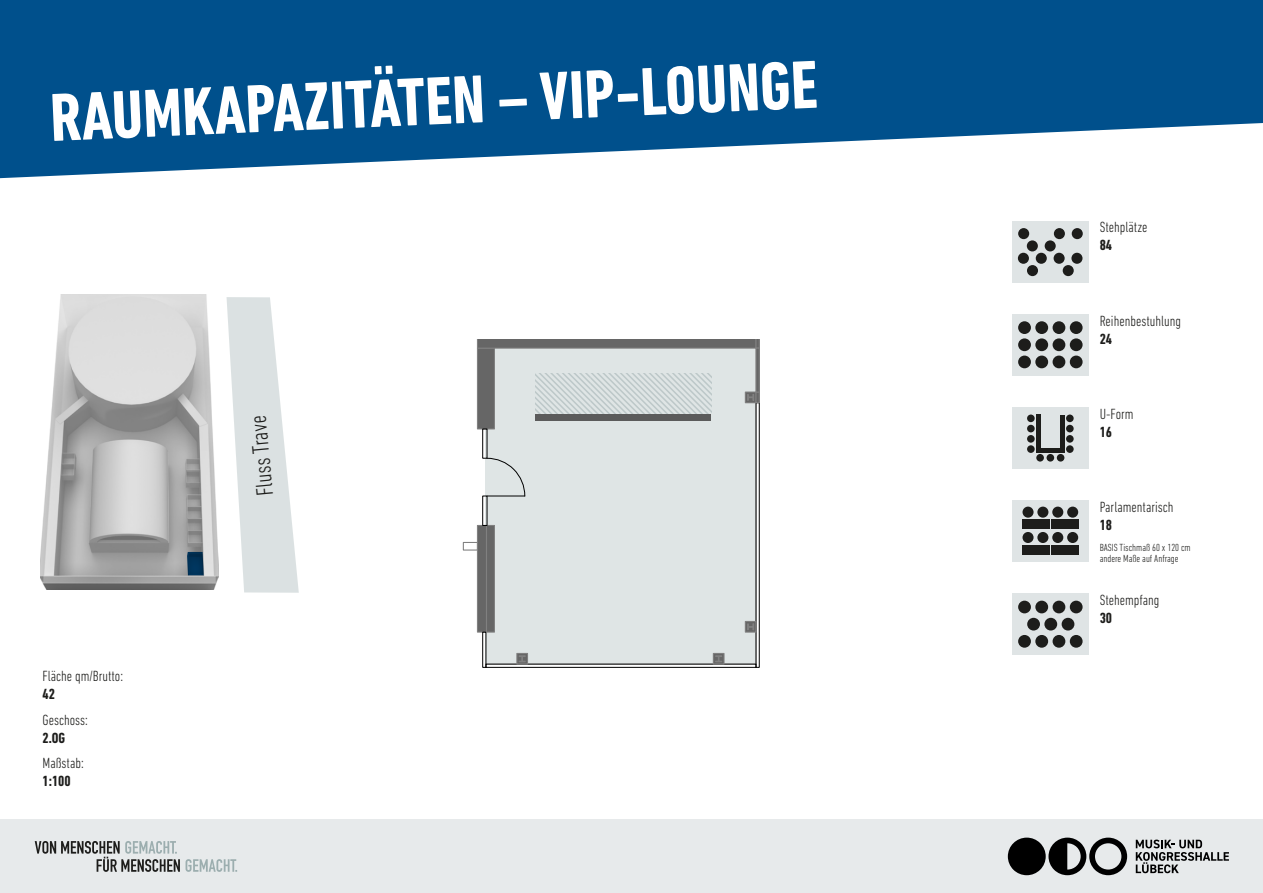
<style>
.page{position:relative;width:1263px;height:893px;background:#fff}
.page>*{position:absolute;margin:0;border:0;box-sizing:border-box;transform-origin:0 0}
.t1{font:700 condensed 69px "DIN Next LT Pro";color:#fff}
.t2{font:300 condensed 24px "DIN Next LT Pro";color:#1d1d1b}
.t3{font:300 condensed 15px "DIN Next LT Pro";color:#1d1d1b}
.t4{font:700 condensed 15px "DIN Next LT Pro";color:#1d1d1b}
.t5{font:300 condensed 10.5px/10.5px "DIN Next LT Pro";color:#1d1d1b}
</style>
<div class="page">
<svg style="left:226px;top:297px;width:73px;height:296px"></svg>
<svg style="left:0;top:0;width:1263px;height:179px;fill:#00508c"></svg>
<div style="left:0;top:820px;width:1263px;height:73px;background:#e7eaeb"></div>
<svg style="left:1008px;top:838px;width:119px;height:37px"></svg>
<svg style="left:1136px;top:840px;width:93px;height:33px"></svg>
<svg style="left:186px;top:859px;width:51px;height:13px"></svg>
<svg style="left:35px;top:841px;width:145px;height:31px"></svg>
<div style="left:486px;top:348px;width:270px;height:316px;background:#dfe5e5"></div>
<div style="left:477px;top:348px;width:17px;height:81px;background:#666"></div>
<div style="left:477px;top:348px;width:18px;height:81px;border:1px solid #808080"></div>
<div style="left:477px;top:525px;width:9px;height:107px;background:#666"></div>
<div style="left:477px;top:525px;width:10px;height:108px;border:1px solid #808080"></div>
<div style="left:756px;top:402px;width:4px;height:266px;border:1px solid #000"></div>
<div style="left:486px;top:664px;width:270px;height:4px;border:1px solid #000"></div>
<div style="left:482px;top:632px;width:4px;height:36px;border:1px solid #000"></div>
<div style="left:745px;top:391px;width:11px;height:12px;border:1px solid #808080"></div>
<div style="left:745px;top:621px;width:11px;height:11px;background:#666"></div>
<div style="left:745px;top:621px;width:11px;height:12px;border:1px solid #808080"></div>
<svg style="left:747px;top:623px;width:7px;height:7px"></svg>
<div style="left:713px;top:653px;width:11px;height:11px;background:#6e6e6e"></div>
<div style="left:713px;top:653px;width:11px;height:12px;border:1px solid #808080"></div>
<svg style="left:715px;top:655px;width:7px;height:7px"></svg>
<div style="left:517px;top:653px;width:10px;height:11px;background:#666"></div>
<div style="left:516px;top:653px;width:12px;height:12px;border:1px solid #808080"></div>
<svg style="left:519px;top:655px;width:7px;height:7px"></svg>
<svg style="left:747px;top:392px;width:11px;height:11px"></svg>
<div style="left:755px;top:391px;width:5px;height:12px;border:1px solid #808080"></div>
<svg style="left:477px;top:340px;width:283px;height:9px;background:#6d6d6d"></svg>
<hr style="left:756px;top:348px;width:3px;height:44px;background:#666">
<div style="left:755px;top:348px;width:5px;height:45px;border:1px solid #808080"></div>
<div style="left:486px;top:525px;width:8px;height:107px;background:#666"></div>
<div style="left:486px;top:525px;width:9px;height:108px;border:1px solid #808080"></div>
<div style="left:463px;top:542px;width:15px;height:9px;border:1px solid #808080"></div>
<svg style="left:486px;top:457px;width:39px;height:40px"></svg>
<div style="left:482px;top:496px;width:5px;height:30px;border:1px solid #000"></div>
<div style="left:482px;top:429px;width:5px;height:30px;border:1px solid #000"></div>
<div style="left:535px;top:414px;width:176px;height:7px;background:#5b5b5b"></div>
<svg style="left:535px;top:373px;width:176px;height:41px"></svg>
<div style="left:1012px;top:314px;width:77px;height:61px;background:#dfe4e5"></div>
<div style="left:1018px;top:321px;width:13px;height:13px;background:#1d1d1b;border-radius:50%"></div>
<div style="left:1035px;top:321px;width:13px;height:13px;background:#1d1d1b;border-radius:50%"></div>
<div style="left:1052px;top:321px;width:13px;height:13px;background:#1d1d1b;border-radius:50%"></div>
<div style="left:1070px;top:321px;width:12px;height:13px;background:#1d1d1b;border-radius:50%"></div>
<div style="left:1018px;top:338px;width:13px;height:13px;background:#1d1d1b;border-radius:50%"></div>
<div style="left:1035px;top:338px;width:13px;height:13px;background:#1d1d1b;border-radius:50%"></div>
<div style="left:1052px;top:338px;width:13px;height:13px;background:#1d1d1b;border-radius:50%"></div>
<div style="left:1070px;top:338px;width:12px;height:13px;background:#1d1d1b;border-radius:50%"></div>
<div style="left:1018px;top:356px;width:13px;height:12px;background:#1d1d1b;border-radius:50%"></div>
<div style="left:1035px;top:356px;width:13px;height:12px;background:#1d1d1b;border-radius:50%"></div>
<div style="left:1052px;top:356px;width:13px;height:12px;background:#1d1d1b;border-radius:50%"></div>
<div style="left:1070px;top:356px;width:12px;height:12px;background:#1d1d1b;border-radius:50%"></div>
<img style="left:40px;top:294px;width:178px;height:296px">
<svg style="left:187px;top:552px;width:17px;height:23px"></svg>
<div style="left:1012px;top:407px;width:77px;height:62px;background:#dfe4e5"></div>
<div style="left:1027px;top:445px;width:8px;height:8px;background:#1d1d1b;border-radius:50%"></div>
<div style="left:1027px;top:435px;width:8px;height:8px;background:#1d1d1b;border-radius:50%"></div>
<div style="left:1027px;top:425px;width:8px;height:7px;background:#1d1d1b;border-radius:50%"></div>
<div style="left:1027px;top:415px;width:8px;height:7px;background:#1d1d1b;border-radius:50%"></div>
<div style="left:1066px;top:445px;width:8px;height:8px;background:#1d1d1b;border-radius:50%"></div>
<div style="left:1066px;top:435px;width:8px;height:8px;background:#1d1d1b;border-radius:50%"></div>
<div style="left:1066px;top:425px;width:8px;height:7px;background:#1d1d1b;border-radius:50%"></div>
<div style="left:1066px;top:415px;width:8px;height:7px;background:#1d1d1b;border-radius:50%"></div>
<div style="left:1036px;top:415px;width:5px;height:33px;background:#1d1d1b"></div>
<hr style="left:1060px;top:415px;width:4px;height:34px;background:#1d1d1b">
<div style="left:1036px;top:448px;width:28px;height:5px;background:#1d1d1b"></div>
<div style="left:1036px;top:454px;width:8px;height:8px;background:#1d1d1b;border-radius:50%"></div>
<div style="left:1046px;top:454px;width:8px;height:8px;background:#1d1d1b;border-radius:50%"></div>
<div style="left:1057px;top:454px;width:7px;height:8px;background:#1d1d1b;border-radius:50%"></div>
<div style="left:1012px;top:500px;width:77px;height:62px;background:#dfe4e5"></div>
<div style="left:1022px;top:507px;width:11px;height:11px;background:#1d1d1b;border-radius:50%"></div>
<div style="left:1037px;top:507px;width:11px;height:11px;background:#1d1d1b;border-radius:50%"></div>
<div style="left:1052px;top:507px;width:11px;height:11px;background:#1d1d1b;border-radius:50%"></div>
<div style="left:1067px;top:507px;width:11px;height:11px;background:#1d1d1b;border-radius:50%"></div>
<div style="left:1022px;top:519px;width:28px;height:10px;background:#1d1d1b"></div>
<div style="left:1051px;top:519px;width:27px;height:10px;background:#1d1d1b"></div>
<div style="left:1022px;top:532px;width:11px;height:11px;background:#1d1d1b;border-radius:50%"></div>
<div style="left:1037px;top:532px;width:11px;height:11px;background:#1d1d1b;border-radius:50%"></div>
<div style="left:1052px;top:532px;width:11px;height:11px;background:#1d1d1b;border-radius:50%"></div>
<div style="left:1067px;top:532px;width:11px;height:11px;background:#1d1d1b;border-radius:50%"></div>
<div style="left:1022px;top:545px;width:28px;height:10px;background:#1d1d1b"></div>
<div style="left:1051px;top:545px;width:27px;height:10px;background:#1d1d1b"></div>
<div style="left:1012px;top:594px;width:77px;height:61px;background:#dfe4e5"></div>
<div style="left:1018px;top:601px;width:13px;height:12px;background:#1d1d1b;border-radius:50%"></div>
<div style="left:1035px;top:601px;width:13px;height:12px;background:#1d1d1b;border-radius:50%"></div>
<div style="left:1052px;top:601px;width:13px;height:12px;background:#1d1d1b;border-radius:50%"></div>
<div style="left:1070px;top:601px;width:12px;height:12px;background:#1d1d1b;border-radius:50%"></div>
<div style="left:1027px;top:618px;width:13px;height:12px;background:#1d1d1b;border-radius:50%"></div>
<div style="left:1044px;top:618px;width:13px;height:12px;background:#1d1d1b;border-radius:50%"></div>
<div style="left:1061px;top:618px;width:13px;height:12px;background:#1d1d1b;border-radius:50%"></div>
<div style="left:1018px;top:635px;width:13px;height:13px;background:#1d1d1b;border-radius:50%"></div>
<div style="left:1035px;top:635px;width:13px;height:13px;background:#1d1d1b;border-radius:50%"></div>
<div style="left:1052px;top:635px;width:13px;height:13px;background:#1d1d1b;border-radius:50%"></div>
<div style="left:1070px;top:635px;width:12px;height:13px;background:#1d1d1b;border-radius:50%"></div>
<div style="left:1012px;top:221px;width:77px;height:61px;background:#dfe4e5"></div>
<div style="left:1018px;top:228px;width:11px;height:11px;background:#1d1d1b;border-radius:50%"></div>
<div style="left:1054px;top:228px;width:11px;height:11px;background:#1d1d1b;border-radius:50%"></div>
<div style="left:1072px;top:228px;width:11px;height:11px;background:#1d1d1b;border-radius:50%"></div>
<div style="left:1027px;top:240px;width:11px;height:11px;background:#1d1d1b;border-radius:50%"></div>
<div style="left:1045px;top:240px;width:11px;height:11px;background:#1d1d1b;border-radius:50%"></div>
<div style="left:1018px;top:253px;width:11px;height:11px;background:#1d1d1b;border-radius:50%"></div>
<div style="left:1036px;top:253px;width:11px;height:11px;background:#1d1d1b;border-radius:50%"></div>
<div style="left:1053px;top:253px;width:12px;height:11px;background:#1d1d1b;border-radius:50%"></div>
<div style="left:1071px;top:253px;width:11px;height:11px;background:#1d1d1b;border-radius:50%"></div>
<div style="left:1027px;top:265px;width:11px;height:11px;background:#1d1d1b;border-radius:50%"></div>
<div style="left:1063px;top:265px;width:11px;height:11px;background:#1d1d1b;border-radius:50%"></div>
<h1 class="t1" style="left:48px;top:82px;width:770px;rotate:-3deg">RAUMKAPAZITÄTEN – VIP-LOUNGE</h1>
<p class="t3" style="left:43px;top:668px;width:82px">Fläche qm/Brutto:</p>
<p class="t4" style="left:43px;top:686px;width:14px">42</p>
<p class="t3" style="left:43px;top:711px;width:47px">Geschoss:</p>
<p class="t4" style="left:43px;top:729px;width:24px">2.OG</p>
<p class="t3" style="left:43px;top:754px;width:43px">Maßstab:</p>
<p class="t4" style="left:43px;top:772px;width:30px">1:100</p>
<h2 class="t2" style="left:251px;top:497px;width:82px;rotate:-95deg">Fluss Trave</h2>
<p class="t3" style="left:1100px;top:219px;width:49px">Stehplätze</p>
<p class="t4" style="left:1100px;top:237px;width:14px">84</p>
<p class="t3" style="left:1100px;top:312px;width:83px">Reihenbestuhlung</p>
<p class="t4" style="left:1100px;top:330px;width:14px">24</p>
<p class="t3" style="left:1100px;top:405px;width:35px">U-Form</p>
<p class="t4" style="left:1100px;top:423px;width:14px">16</p>
<p class="t3" style="left:1100px;top:498px;width:75px">Parlamentarisch</p>
<p class="t4" style="left:1100px;top:516px;width:14px">18</p>
<p class="t5" style="left:1100px;top:542px;width:93px">BASIS Tischmaß 60 x 120 cm andere Maße auf Anfrage</p>
<p class="t3" style="left:1100px;top:591px;width:61px">Stehempfang</p>
<p class="t4" style="left:1100px;top:609px;width:14px">30</p>
</div>
